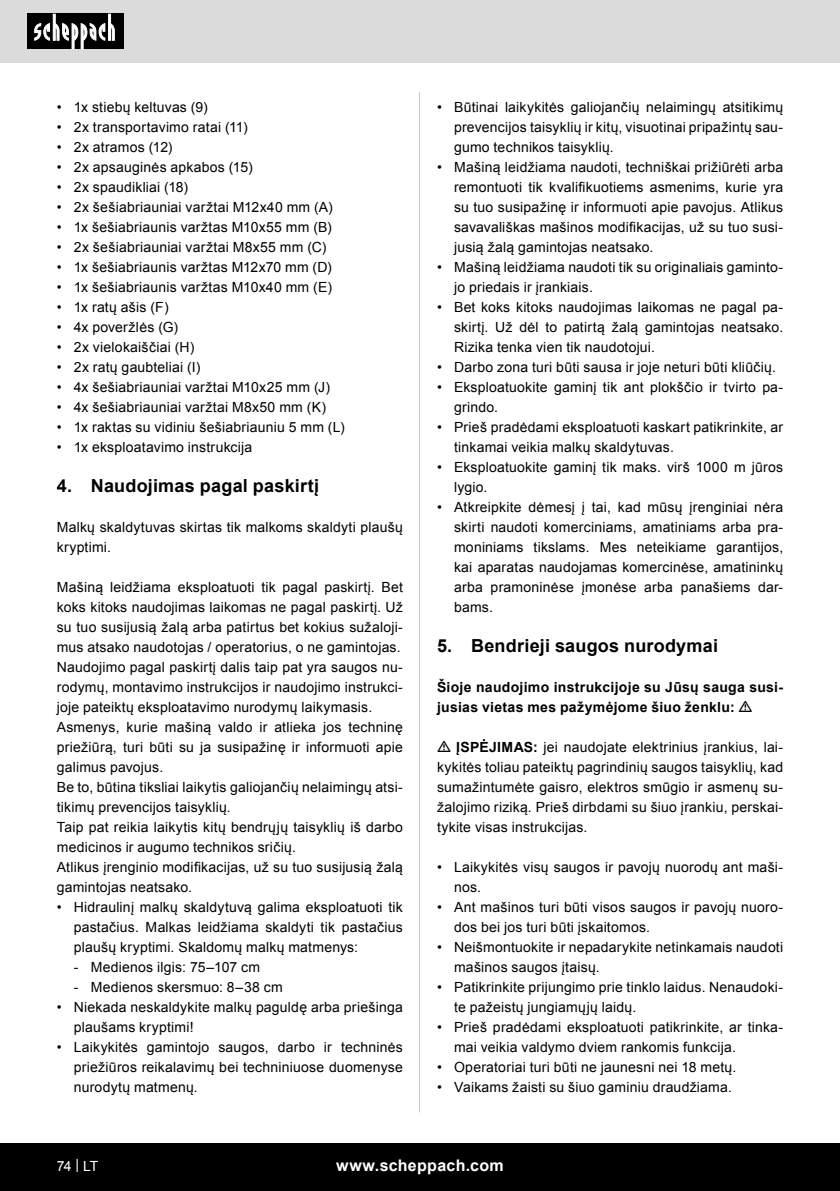
<style>
.page{position:relative;width:840px;height:1191px;background:#fff}
.page>*{position:absolute;margin:0;border:0;box-sizing:border-box;transform-origin:0 0}
.t1{font:700 18px "Arial";letter-spacing:.015em;color:#000}
.t2{font:700 16px "Arial";letter-spacing:.02em;color:#fff}
.Basiseinstellung{font:14px/20px "Arial";letter-spacing:.015em;color:#000}
.Subheadline{font:700 14px/20px "Arial";letter-spacing:.02em;color:#000}
.t3{font:14px "Arial";color:#fff}
.s1{font-weight:700}
</style>
<div class="page">
<div style="left:0;top:0;width:839px;height:63px;background:#dbdbdb"></div>
<div style="left:0;top:1143px;width:839px;height:48px;background:#000"></div>
<div style="left:27px;top:14px;width:96px;height:35px;background:#000"></div>
<svg style="left:34px;top:14px;width:81px;height:35px"></svg>
<hr style="left:419px;top:92px;width:1px;height:1020px;background:#c7c7c7">
<p class="Basiseinstellung" style="left:57px;top:97px;width:152px">• 1x stiebų keltuvas (9)</p>
<p class="Basiseinstellung" style="left:57px;top:117px;width:192px">• 2x transportavimo ratai (11)</p>
<p class="Basiseinstellung" style="left:57px;top:137px;width:117px">• 2x atramos (12)</p>
<p class="Basiseinstellung" style="left:57px;top:157px;width:197px">• 2x apsauginės apkabos (15)</p>
<p class="Basiseinstellung" style="left:57px;top:177px;width:133px">• 2x spaudikliai (18)</p>
<p class="Basiseinstellung" style="left:57px;top:197px;width:277px">• 2x šešiabriauniai varžtai M12x40 mm (A)</p>
<p class="Basiseinstellung" style="left:57px;top:217px;width:276px">• 1x šešiabriaunis varžtas M10x55 mm (B)</p>
<p class="Basiseinstellung" style="left:57px;top:237px;width:271px">• 2x šešiabriauniai varžtai M8x55 mm (C)</p>
<p class="Basiseinstellung" style="left:57px;top:257px;width:276px">• 1x šešiabriaunis varžtas M12x70 mm (D)</p>
<p class="Basiseinstellung" style="left:57px;top:277px;width:277px">• 1x šešiabriaunis varžtas M10x40 mm (E)</p>
<p class="Basiseinstellung" style="left:57px;top:297px;width:113px">• 1x ratų ašis (F)</p>
<p class="Basiseinstellung" style="left:57px;top:317px;width:123px">• 4x poveržlės (G)</p>
<p class="Basiseinstellung" style="left:57px;top:337px;width:139px">• 2x vielokaiščiai (H)</p>
<p class="Basiseinstellung" style="left:57px;top:357px;width:145px">• 2x ratų gaubteliai (I)</p>
<p class="Basiseinstellung" style="left:57px;top:377px;width:274px">• 4x šešiabriauniai varžtai M10x25 mm (J)</p>
<p class="Basiseinstellung" style="left:57px;top:397px;width:271px">• 4x šešiabriauniai varžtai M8x50 mm (K)</p>
<p class="Basiseinstellung" style="left:57px;top:417px;width:289px">• 1x raktas su vidiniu šešiabriauniu 5 mm (L)</p>
<p class="Basiseinstellung" style="left:57px;top:437px;width:197px">• 1x eksploatavimo instrukcija</p>
<p class="t1" style="left:57px;top:474px;width:264px">4. Naudojimas pagal paskirtį</p>
<p class="Basiseinstellung" style="left:57px;top:517px;width:347px">Malkų skaldytuvas skirtas tik malkoms skaldyti plaušų kryptimi.</p>
<p class="Basiseinstellung" style="left:57px;top:577px;width:347px;text-align:justify">Mašiną leidžiama eksploatuoti tik pagal paskirtį. Bet koks kitoks naudojimas laikomas ne pagal paskirtį. Už su tuo susijusią žalą arba patirtus bet kokius sužaloji&shy;mus atsako naudotojas / operatorius, o ne gamintojas.</p>
<p class="Basiseinstellung" style="left:57px;top:657px;width:347px;text-align:justify">Naudojimo pagal paskirtį dalis taip pat yra saugos nu&shy;rodymų, montavimo instrukcijos ir naudojimo instrukci&shy;joje pateiktų eksploatavimo nurodymų laikymasis.</p>
<p class="Basiseinstellung" style="left:57px;top:717px;width:347px;text-align:justify">Asmenys, kurie mašiną valdo ir atlieka jos techninę priežiūrą, turi būti su ja susipažinę ir informuoti apie galimus pavojus.</p>
<p class="Basiseinstellung" style="left:57px;top:777px;width:347px">Be to, būtina tiksliai laikytis galiojančių nelaimingų atsi&shy;tikimų prevencijos taisyklių.</p>
<p class="Basiseinstellung" style="left:57px;top:817px;width:347px">Taip pat reikia laikytis kitų bendrųjų taisyklių iš darbo medicinos ir augumo technikos sričių.</p>
<p class="Basiseinstellung" style="left:57px;top:857px;width:347px">Atlikus įrenginio modifikacijas, už su tuo susijusią žalą gamintojas neatsako.</p>
<p class="Basiseinstellung" style="left:74px;top:897px;width:330px;text-align:justify;text-indent:-17px">• Hidraulinį malkų skaldytuvą galima eksploatuoti tik pastačius. Malkas leidžiama skaldyti tik pastačius plaušų kryptimi. Skaldomų malkų matmenys:</p>
<p class="Basiseinstellung" style="left:74px;top:957px;width:188px">- Medienos ilgis: 75–107 cm</p>
<p class="Basiseinstellung" style="left:74px;top:977px;width:210px">- Medienos skersmuo: 8–38 cm</p>
<p class="Basiseinstellung" style="left:74px;top:997px;width:330px;text-indent:-17px">• Niekada neskaldykite malkų paguldę arba priešinga plaušams kryptimi!</p>
<p class="Basiseinstellung" style="left:74px;top:1037px;width:330px;text-align:justify;text-indent:-17px">• Laikykitės gamintojo saugos, darbo ir techninės priežiūros reikalavimų bei techniniuose duomenyse nurodytų matmenų.</p>
<p class="Basiseinstellung" style="left:454px;top:97px;width:330px;text-align:justify;text-indent:-17px">• Būtinai laikykitės galiojančių nelaimingų atsitikimų prevencijos taisyklių ir kitų, visuotinai pripažintų sau&shy;gumo technikos taisyklių.</p>
<p class="Basiseinstellung" style="left:454px;top:157px;width:330px;text-align:justify;text-indent:-17px">• Mašiną leidžiama naudoti, techniškai prižiūrėti arba remontuoti tik kvalifikuotiems asmenims, kurie yra su tuo susipažinę ir informuoti apie pavojus. Atlikus savavališkas mašinos modifikacijas, už su tuo susi&shy;jusią žalą gamintojas neatsako.</p>
<p class="Basiseinstellung" style="left:454px;top:257px;width:330px;text-indent:-17px">• Mašiną leidžiama naudoti tik su originaliais gaminto&shy;jo priedais ir įrankiais.</p>
<p class="Basiseinstellung" style="left:454px;top:297px;width:330px;text-align:justify;text-indent:-17px">• Bet koks kitoks naudojimas laikomas ne pagal pa&shy;skirtį. Už dėl to patirtą žalą gamintojas neatsako.<br>Rizika tenka vien tik naudotojui.</p>
<p class="Basiseinstellung" style="left:437px;top:357px;width:340px">• Darbo zona turi būti sausa ir joje neturi būti kliūčių.</p>
<p class="Basiseinstellung" style="left:454px;top:377px;width:330px;text-indent:-17px">• Eksploatuokite gaminį tik ant plokščio ir tvirto pa&shy;grindo.</p>
<p class="Basiseinstellung" style="left:454px;top:417px;width:330px;text-indent:-17px">• Prieš pradėdami eksploatuoti kaskart patikrinkite, ar tinkamai veikia malkų skaldytuvas.</p>
<p class="Basiseinstellung" style="left:454px;top:457px;width:330px;text-indent:-17px">• Eksploatuokite gaminį tik maks. virš 1000 m jūros lygio.</p>
<p class="Basiseinstellung" style="left:454px;top:497px;width:330px;text-align:justify;text-indent:-17px">• Atkreipkite dėmesį į tai, kad mūsų įrenginiai nėra skirti naudoti komerciniams, amatiniams arba pra&shy;moniniams tikslams. Mes neteikiame garantijos, kai aparatas naudojamas komercinėse, amatininkų arba pramoninėse įmonėse arba panašiems dar&shy;bams.</p>
<p class="t1" style="left:437px;top:634px;width:282px">5. Bendrieji saugos nurodymai</p>
<p class="Subheadline" style="left:437px;top:678px;width:347px">Šioje naudojimo instrukcijoje su Jūsų sauga susi&shy;jusias vietas mes pažymėjome šiuo ženklu:</p>
<p class="Basiseinstellung" style="left:437px;top:737px;width:347px;text-align:justify;text-indent:19px"><span class="s1">ĮSPĖJIMAS:</span> jei naudojate elektrinius įrankius, lai&shy;kykitės toliau pateiktų pagrindinių saugos taisyklių, kad sumažintumėte gaisro, elektros smūgio ir asmenų su&shy;žalojimo riziką. Prieš dirbdami su šiuo įrankiu, perskai&shy;tykite visas instrukcijas.</p>
<p class="Basiseinstellung" style="left:454px;top:857px;width:330px;text-indent:-17px">• Laikykitės visų saugos ir pavojų nuorodų ant maši&shy;nos.</p>
<p class="Basiseinstellung" style="left:454px;top:897px;width:330px;text-indent:-17px">• Ant mašinos turi būti visos saugos ir pavojų nuoro&shy;dos bei jos turi būti įskaitomos.</p>
<p class="Basiseinstellung" style="left:454px;top:937px;width:330px;text-indent:-17px">• Neišmontuokite ir nepadarykite netinkamais naudoti mašinos saugos įtaisų.</p>
<p class="Basiseinstellung" style="left:454px;top:977px;width:330px;text-indent:-17px">• Patikrinkite prijungimo prie tinklo laidus. Nenaudoki&shy;te pažeistų jungiamųjų laidų.</p>
<p class="Basiseinstellung" style="left:454px;top:1017px;width:330px;text-indent:-17px">• Prieš pradėdami eksploatuoti patikrinkite, ar tinka&shy;mai veikia valdymo dviem rankomis funkcija.</p>
<p class="Basiseinstellung" style="left:437px;top:1057px;width:300px">• Operatoriai turi būti ne jaunesni nei 18 metų.</p>
<p class="Basiseinstellung" style="left:437px;top:1077px;width:296px">• Vaikams žaisti su šiuo gaminiu draudžiama.</p>
<p class="t3" style="left:57px;top:1156px;width:43px">74 | LT</p>
<p class="t2" style="left:336px;top:1154px;width:169px">www.scheppach.com</p>
</div>
